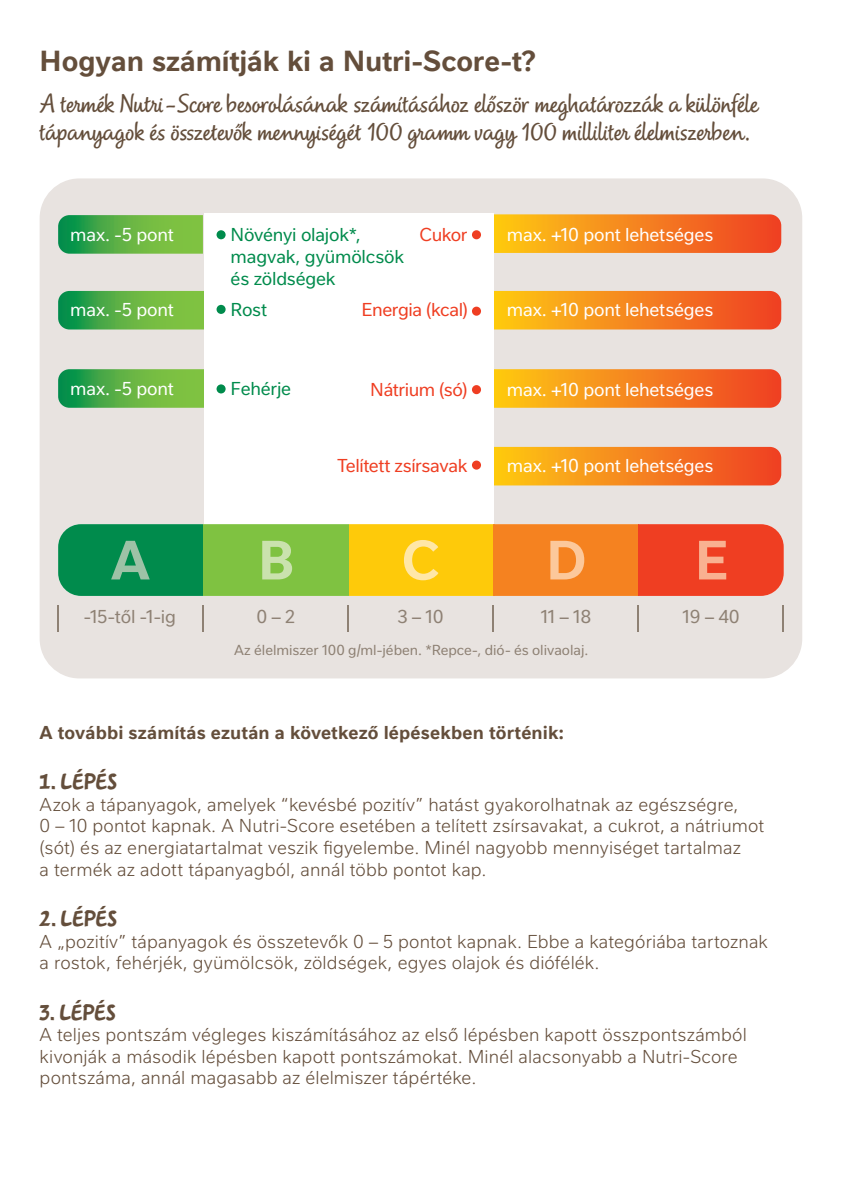
<style>
.page{position:relative;width:842px;height:1191px;background:#fff}
.page>*{position:absolute;margin:0;border:0;box-sizing:border-box;transform-origin:0 0}
.t1{font:700 53.2px "Nestle Text";color:#9dc2a6}
.t2{font:700 53.2px "Nestle Text";color:#cae2ae}
.t3{font:700 53.2px "Nestle Text";color:#ffe7a7}
.t4{font:700 53.2px "Nestle Text";color:#fcc89b}
.t5{font:700 53.2px "Nestle Text";color:#f9b191}
.t6{font:28px/28px "Nestle Script";color:#644e3b}
.t7{font:700 28px "Nestle Text";letter-spacing:-.005em;color:#644e3b}
.t8{font:24px "Nestle Brush";color:#644e3b}
.t9{font:300 18px/21.6px "Nestle Text";letter-spacing:.005em;color:#644e3b}
.t10{font:18px "Nestle Text";letter-spacing:-.015em;color:#fff}
.t11{font:18px/21.6px "Nestle Text";letter-spacing:-.015em;color:#008b4c}
.t12{font:700 18px "Nestle Text";letter-spacing:.01em;color:#644e3b}
.t13{font:18px "Nestle Text";letter-spacing:-.025em;color:#ef3e22}
.t14{font:18px "Nestle Text";letter-spacing:-.02em;color:#8e8174}
.t15{font:14px "Nestle Text";letter-spacing:-.005em;color:#8e8174}
</style>
<div class="page">
<div style="left:40px;top:178px;width:762px;height:500px;background:#e8e3e0"></div>
<svg style="left:58px;top:215px;width:145px;height:39px;background:#5ab148"></svg>
<svg style="left:493px;top:214px;width:288px;height:39px;background:#f58621"></svg>
<svg style="left:58px;top:291px;width:146px;height:38px;background:#58b046"></svg>
<svg style="left:493px;top:291px;width:288px;height:38px;background:#f5851f"></svg>
<svg style="left:58px;top:369px;width:146px;height:39px;background:#59b148"></svg>
<svg style="left:493px;top:369px;width:288px;height:39px;background:#f58621"></svg>
<svg style="left:493px;top:447px;width:288px;height:38px;background:#f5851f"></svg>
<div style="left:204px;top:213px;width:289px;height:329px;background:#fff"></div>
<div style="left:204px;top:524px;width:145px;height:72px;background:#7fc241"></div>
<div style="left:58px;top:524px;width:145px;height:72px;background:#008b4c"></div>
<div style="left:349px;top:524px;width:145px;height:72px;background:#feca0a"></div>
<div style="left:494px;top:524px;width:145px;height:72px;background:#f58220"></div>
<div style="left:639px;top:524px;width:145px;height:72px;background:#ef3e22"></div>
<div style="left:472px;top:230px;width:9px;height:9px;background:#ef3e22;border-radius:50%"></div>
<div style="left:217px;top:230px;width:9px;height:9px;background:#008b4c;border-radius:50%"></div>
<div style="left:217px;top:305px;width:9px;height:9px;background:#008b4c;border-radius:50%"></div>
<div style="left:217px;top:384px;width:9px;height:9px;background:#008b4c;border-radius:50%"></div>
<div style="left:472px;top:307px;width:9px;height:9px;background:#ef3e22;border-radius:50%"></div>
<div style="left:472px;top:385px;width:9px;height:9px;background:#ef3e22;border-radius:50%"></div>
<div style="left:472px;top:460px;width:9px;height:9px;background:#ef3e22;border-radius:50%"></div>
<svg style="left:57px;top:605px;width:1px;height:26px"></svg>
<svg style="left:348px;top:605px;width:1px;height:26px"></svg>
<svg style="left:638px;top:605px;width:1px;height:26px"></svg>
<svg style="left:202px;top:605px;width:1px;height:26px"></svg>
<svg style="left:493px;top:605px;width:1px;height:26px"></svg>
<svg style="left:783px;top:605px;width:1px;height:26px"></svg>
<h2 class="t7" style="left:40px;top:41px;width:498px">Hogyan számítják ki a Nutri-Score-t?</h2>
<h2 class="t6" style="left:40px;top:89px;width:720px">A termék Nutri-Score besorolásának számításához először meghatározzák a különféle tápanyagok és összetevők mennyiségét 100 gramm vagy 100 milliliter élelmiszerben.</h2>
<p class="t10" style="left:70px;top:222px;width:105px">max. -5 pont</p>
<p class="t10" style="left:507px;top:222px;width:208px">max. +10 pont lehetséges</p>
<p class="t11" style="left:231px;top:223px;width:132px">Növényi olajok*,</p>
<p class="t13" style="left:419px;top:222px;width:49px">Cukor</p>
<p class="t11" style="left:231px;top:245px;width:175px">magvak, gyümölcsök és zöldségek</p>
<p class="t11" style="left:231px;top:298px;width:38px">Rost</p>
<p class="t13" style="left:362px;top:296px;width:108px">Energia (kcal)</p>
<p class="t10" style="left:507px;top:296px;width:208px">max. +10 pont lehetséges</p>
<p class="t10" style="left:70px;top:296px;width:105px">max. -5 pont</p>
<p class="t10" style="left:70px;top:375px;width:105px">max. -5 pont</p>
<p class="t11" style="left:231px;top:377px;width:62px">Fehérje</p>
<p class="t13" style="left:370px;top:377px;width:99px">Nátrium (só)</p>
<p class="t13" style="left:337px;top:452px;width:132px">Telített zsírsavak</p>
<p class="t10" style="left:507px;top:376px;width:208px">max. +10 pont lehetséges</p>
<p class="t10" style="left:507px;top:452px;width:208px">max. +10 pont lehetséges</p>
<h1 class="t1" style="left:111px;top:521px;width:41px">A</h1>
<h1 class="t2" style="left:258px;top:521px;width:38px">B</h1>
<h1 class="t3" style="left:402px;top:521px;width:40px">C</h1>
<h1 class="t4" style="left:546px;top:521px;width:42px">D</h1>
<h1 class="t5" style="left:694px;top:521px;width:35px">E</h1>
<p class="t14" style="left:84px;top:604px;width:94px">-15-től -1-ig</p>
<p class="t14" style="left:256px;top:604px;width:40px">0 – 2</p>
<p class="t14" style="left:397px;top:604px;width:48px">3 – 10</p>
<p class="t14" style="left:541px;top:604px;width:52px">11 – 18</p>
<p class="t14" style="left:683px;top:604px;width:59px">19 – 40</p>
<p class="t15" style="left:234px;top:640px;width:356px">Az élelmiszer 100 g/ml-jében. *Repce-, dió- és olivaolaj.</p>
<p class="t12" style="left:40px;top:719px;width:526px">A további számítás ezután a következő lépésekben történik:</p>
<h3 class="t8" style="left:40px;top:765px;width:79px">1. LÉPÉS</h3>
<p class="t9" style="left:40px;top:792px;width:726px">Azok a tápanyagok, amelyek “kevésbé pozitív” hatást gyakorolhatnak az egészségre,<br>0 – 10 pontot kapnak. A Nutri-Score esetében a telített zsírsavakat, a cukrot, a nátriumot (sót) és az energiatartalmat veszik figyelembe. Minél nagyobb mennyiséget tartalmaz<br>a termék az adott tápanyagból, annál több pontot kap.</p>
<h3 class="t8" style="left:40px;top:902px;width:79px">2. LÉPÉS</h3>
<p class="t9" style="left:40px;top:929px;width:730px">A „pozitív” tápanyagok és összetevők 0 – 5 pontot kapnak. Ebbe a kategóriába tartoznak a rostok, fehérjék, gyümölcsök, zöldségek, egyes olajok és diófélék.</p>
<h3 class="t8" style="left:40px;top:995px;width:78px">3. LÉPÉS</h3>
<p class="t9" style="left:40px;top:1023px;width:709px">A teljes pontszám végleges kiszámításához az első lépésben kapott összpontszámból kivonják a második lépésben kapott pontszámokat. Minél alacsonyabb a Nutri-Score pontszáma, annál magasabb az élelmiszer tápértéke.</p>
</div>
